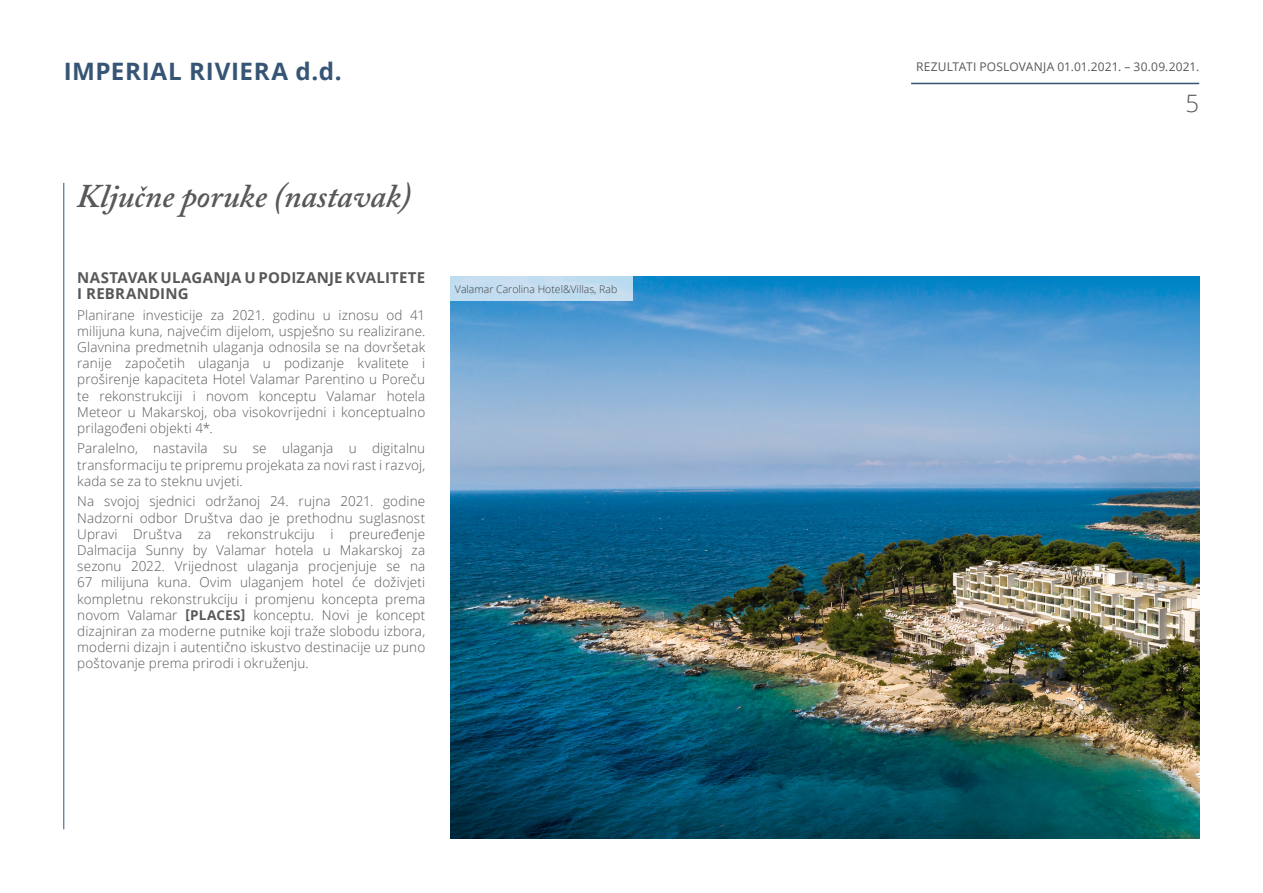
<style>
.page{position:relative;width:1263px;height:893px;background:#fff}
.page>*{position:absolute;margin:0;border:0;box-sizing:border-box;transform-origin:0 0}
.IZVJ_-_naslov{font:italic 600 33px "Adobe Caslon Pro";color:#57585a}
.t1{font:700 24px "Open Sans";letter-spacing:.03em;color:#365575}
.t2{font:300 24px "Open Sans";color:#57585a}
.IZVJ_-_tekst_bullets{font:700 15px/16.2px "Open Sans";letter-spacing:.015em;color:#57585a}
.IZVJ_-_tekst_bullets-2{font:300 13.5px/16.2px "Open Sans";letter-spacing:.01em;color:#57585a;text-align:justify}
.t3{font:12px "Open Sans";letter-spacing:.01em;color:#57585a}
.t4{font:300 10.5px "Open Sans";color:#3e3e3f}
.s1{font-weight:700}
</style>
<div class="page">
<hr style="left:911px;top:83px;width:288px;height:1px;background:#365575">
<hr style="left:64px;top:183px;width:1px;height:646px;background:#365575">
<img style="left:451px;top:276px;width:748px;height:563px">
<div style="left:451px;top:276px;width:182px;height:24px;background:#c3ddf0"></div>
<h2 class="t1" style="left:64px;top:54px;width:279px">IMPERIAL RIVIERA d.d.</h2>
<p class="t3" style="left:916px;top:58px;width:284px">REZULTATI POSLOVANJA 01.01.2021. – 30.09.2021.</p>
<p class="IZVJ_-_naslov" style="left:77px;top:176px;width:336px">Ključne poruke (nastavak)</p>
<p class="IZVJ_-_tekst_bullets" style="left:77px;top:269px;width:349px">NASTAVAK ULAGANJA U PODIZANJE KVALITETE<br>I REBRANDING</p>
<p class="IZVJ_-_tekst_bullets-2" style="left:77px;top:306px;width:349px">Planirane investicije za 2021. godinu u iznosu od 41 milijuna kuna, najvećim dijelom, uspješno su realizirane.<br>Glavnina predmetnih ulaganja odnosila se na dovršetak ranije započetih ulaganja u podizanje kvalitete i proširenje kapaciteta Hotel Valamar Parentino u Poreču te rekonstrukciji i novom konceptu Valamar hotela Meteor u Makarskoj, oba visokovrijedni i konceptualno prilagođeni objekti 4*.</p>
<p class="IZVJ_-_tekst_bullets-2" style="left:77px;top:440px;width:349px">Paralelno, nastavila su se ulaganja u digitalnu transformaciju te pripremu projekata za novi rast i razvoj, kada se za to steknu uvjeti.</p>
<p class="IZVJ_-_tekst_bullets-2" style="left:77px;top:493px;width:349px">Na svojoj sjednici održanoj 24. rujna 2021. godine Nadzorni odbor Društva dao je prethodnu suglasnost Upravi Društva za rekonstrukciju i preuređenje Dalmacija Sunny by Valamar hotela u Makarskoj za sezonu 2022. Vrijednost ulaganja procjenjuje se na 67 milijuna kuna. Ovim ulaganjem hotel će doživjeti kompletnu rekonstrukciju i promjenu koncepta prema novom Valamar <span class="s1">[PLACES]</span> konceptu. Novi je koncept dizajniran za moderne putnike koji traže slobodu izbora, moderni dizajn i autentično iskustvo destinacije uz puno poštovanje prema prirodi i okruženju.</p>
<p class="t4" style="left:455px;top:282px;width:164px">Valamar Carolina Hotel&amp;Villas, Rab</p>
<h2 class="t2" style="left:1185px;top:87px;width:15px">5</h2>
</div>
